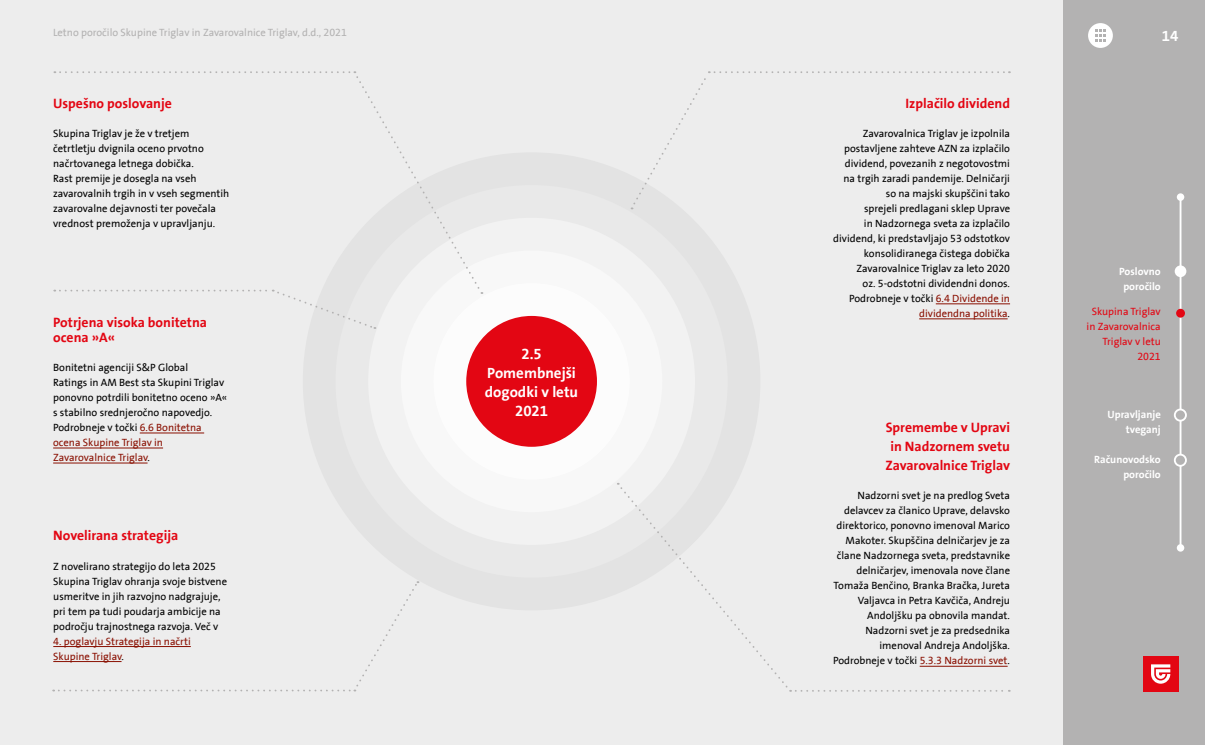
<style>
.page{position:relative;width:1205px;height:745px;background:#fff}
.page>*{position:absolute;margin:0;border:0;box-sizing:border-box;transform-origin:0 0}
.t1{font:700 15px/18.8px "Triglav The Sans";color:#fff;text-align:center}
.t2{font:700 13.75px/18.8px "Triglav The Sans";color:#e30613;text-align:center}
.t3{font:10.62px/15px "Triglav The Sans";color:#000}
.t4{font:10.62px "Triglav The Sans";color:#b3b2b2}
.t5{font:700 10.62px/15px "Triglav The Sans Cyrl";color:#fff;text-align:right}
.t6{font:10.62px/15px "Triglav The Sans";color:#e30613;text-align:right}
.t7{font:10.62px/15px "Triglav The Sans";color:#8a1002}
.s1{color:#8a1002}
.s2{color:#000}
</style>
<div class="page">
<div style="left:0;top:0;width:1074px;height:744px;background:#ededed"></div>
<hr style="left:936px;top:303px;width:74px;height:1px;background:#8a1002">
<hr style="left:919px;top:318px;width:88px;height:1px;background:#8a1002">
<div style="left:1063px;top:0;width:142px;height:744px;background:#b3b2b2"></div>
<div style="left:303px;top:152px;width:457px;height:458px;background:#e3e3e3;border-radius:50%"></div>
<div style="left:335px;top:185px;width:393px;height:392px;background:#e9e9e9;border-radius:50%"></div>
<div style="left:368px;top:218px;width:327px;height:326px;background:#f2f2f2;border-radius:50%"></div>
<div style="left:401px;top:250px;width:261px;height:262px;background:#f8f8f8;border-radius:50%"></div>
<div style="left:433px;top:283px;width:197px;height:196px;background:#fff;border-radius:50%"></div>
<div style="left:466px;top:316px;width:131px;height:130px;background:#e30613;border-radius:50%"></div>
<svg style="left:53px;top:581px;width:366px;height:110px"></svg>
<svg style="left:54px;top:71px;width:428px;height:258px"></svg>
<svg style="left:631px;top:71px;width:379px;height:138px"></svg>
<svg style="left:618px;top:483px;width:392px;height:208px"></svg>
<hr style="left:1179px;top:197px;width:2px;height:350px;background:#fff">
<div style="left:1177px;top:193px;width:7px;height:8px;background:#fff;border-radius:50%"></div>
<div style="left:1177px;top:543px;width:7px;height:8px;background:#fff;border-radius:50%"></div>
<div style="left:1175px;top:454px;width:11px;height:11px;background:#b3b2b2;border-radius:50%"></div>
<div style="left:1174px;top:453px;width:13px;height:13px;border:2px solid #fff;border-radius:50%"></div>
<div style="left:1175px;top:409px;width:11px;height:11px;background:#b3b2b2;border-radius:50%"></div>
<div style="left:1174px;top:408px;width:13px;height:13px;border:2px solid #fff;border-radius:50%"></div>
<div style="left:1176px;top:308px;width:9px;height:9px;background:#e30613;border-radius:50%"></div>
<div style="left:1088px;top:23px;width:25px;height:25px;background:#fff;border-radius:50%"></div>
<svg style="left:1095px;top:30px;width:11px;height:11px"></svg>
<div style="left:1174px;top:265px;width:12px;height:12px;background:#fff;border-radius:50%"></div>
<div style="left:1143px;top:656px;width:35px;height:35px;background:#e30613"></div>
<svg style="left:1151px;top:664px;width:19px;height:19px"></svg>
<hr style="left:140px;top:432px;width:64px;height:1px;background:#8a1002">
<hr style="left:53px;top:447px;width:110px;height:1px;background:#8a1002">
<hr style="left:53px;top:462px;width:95px;height:1px;background:#8a1002">
<p class="t4" style="left:53px;top:27px;width:295px">Letno poročilo Skupine Triglav in Zavarovalnice Triglav, d.d., 2021</p>
<p class="t2" style="left:53px;top:94px;width:120px">Uspešno poslovanje</p>
<p class="t3" style="left:53px;top:126px;width:178px">Skupina Triglav je že v tretjem četrtletju dvignila oceno prvotno načrtovanega letnega dobička.<br>Rast premije je dosegla na vseh zavarovalnih trgih in v vseh segmentih zavarovalne dejavnosti ter povečala vrednost premoženja v upravljanju.</p>
<p class="t2" style="left:53px;top:314px;width:155px;line-height:15px;text-align:left">Potrjena visoka bonitetna ocena »A«</p>
<p class="t3" style="left:53px;top:360px;width:176px">Bonitetni agenciji S&amp;P Global<br>Ratings in AM Best sta Skupini Triglav ponovno potrdili bonitetno oceno »A« s stabilno srednjeročno napovedjo.<br>Podrobneje v točki <span class="s1">6.6 Bonitetna ocena Skupine Triglav in<br>Zavarovalnice Triglav</span>.</p>
<p class="t2" style="left:53px;top:526px;width:126px">Novelirana strategija</p>
<p class="t3" style="left:53px;top:558px;width:175px">Z novelirano strategijo do leta 2025<br>Skupina Triglav ohranja svoje bistvene usmeritve in jih razvojno nadgrajuje, pri tem pa tudi poudarja ambicije na področju trajnostnega razvoja. Več v</p>
<p class="t7" style="left:53px;top:633px;width:139px">4. poglavju Strategija in načrti<br>Skupine Triglav<span class="s2">.</span></p>
<h1 class="t1" style="left:485px;top:345px;width:95px">2.5<br>Pomembnejši dogodki v letu<br>2021</h1>
<p class="t2" style="left:905px;top:94px;width:106px">Izplačilo dividend</p>
<p class="t3" style="left:833px;top:126px;width:178px;text-align:right">Zavarovalnica Triglav je izpolnila postavljene zahteve AZN za izplačilo dividend, povezanih z negotovostmi na trgih zaradi pandemije. Delničarji so na majski skupščini tako<br>sprejeli predlagani sklep Uprave<br>in Nadzornega sveta za izplačilo dividend, ki predstavljajo 53 odstotkov konsolidiranega čistega dobička Zavarovalnice Triglav za leto 2020<br>oz. 5-odstotni dividendni donos.<br>Podrobneje v točki <span class="s1">6.4 Dividende in dividendna politika</span>.</p>
<p class="t2" style="left:885px;top:418px;width:126px">Spremembe v Upravi in Nadzornem svetu<br>Zavarovalnice Triglav</p>
<p class="t3" style="left:833px;top:488px;width:178px;text-align:right">Nadzorni svet je na predlog Sveta delavcev za članico Uprave, delavsko direktorico, ponovno imenoval Marico Makoter. Skupščina delničarjev je za člane Nadzornega sveta, predstavnike delničarjev, imenovala nove člane Tomaža Benčino, Branka Bračka, Jureta Valjavca in Petra Kavčiča, Andreju Andoljšku pa obnovila mandat.<br>Nadzorni svet je za predsednika imenoval Andreja Andoljška.<br>Podrobneje v točki <span class="s1">5.3.3 Nadzorni svet</span>.</p>
<h1 class="t1" style="left:1162px;top:27px;width:18px">14</h1>
<p class="t5" style="left:1119px;top:263px;width:43px;text-align:center">Poslovno poročilo</p>
<p class="t6" style="left:1086px;top:304px;width:76px">Skupina Triglav in Zavarovalnica<br>Triglav v letu<br>2021</p>
<p class="t5" style="left:1107px;top:407px;width:55px">Upravljanje tveganj</p>
<p class="t5" style="left:1094px;top:452px;width:68px">Računovodsko poročilo</p>
</div>
